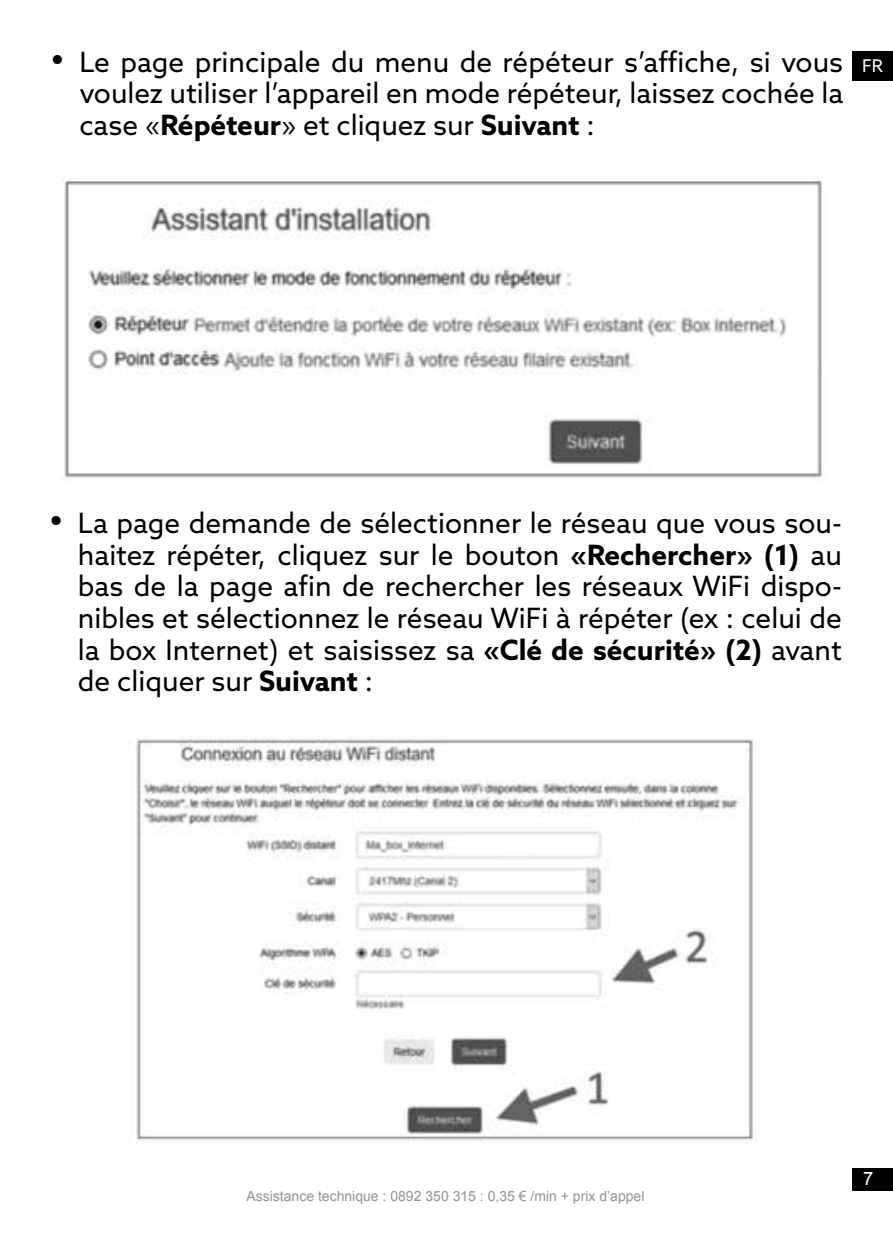
<style>
.page{position:relative;width:893px;height:1241px;background:#fff}
.page>*{position:absolute;margin:0;border:0;box-sizing:border-box;transform-origin:0 0}
.t1{font:28px/31.5px "Azo Sans";color:#000}
.t2{font:18.55px "Arial";color:#fff}
.t3{font:14px "Arial";color:#939393}
.s1{font-size:42px}
.s2{font-size:17.5px;color:#fff}
.s3{font-weight:700}
</style>
<div class="page">
<div style="left:852px;top:1167px;width:41px;height:23px;background:#000"></div>
<div style="left:852px;top:51px;width:41px;height:29px;background:#000"></div>
<img style="left:62px;top:178px;width:760px;height:302px">
<img style="left:136px;top:739px;width:621px;height:403px">
<p class="t1" style="left:79px;top:46px;width:805px;text-indent:-30px"><span class="s1">•</span> Le page principale du menu de répéteur s’affiche, si vous <span class="s2">FR </span>voulez utiliser l’appareil en mode répéteur, laissez cochée la case «<span class="s3">Répéteur</span>» et cliquez sur <span class="s3">Suivant</span> :</p>
<p class="t1" style="left:78px;top:507px;width:765px;text-align:justify;text-indent:-30px"><span class="s1">•</span> La page demande de sélectionner le réseau que vous sou&shy;haitez répéter, cliquez sur le bouton <span class="s3">«Rechercher» (1)</span> au bas de la page afin de rechercher les réseaux WiFi dispo&shy;nibles et sélectionnez le réseau WiFi à répéter (ex : celui de la box Internet) et saisissez sa <span class="s3">«Clé de sécurité» (2)</span> avant de cliquer sur <span class="s3">Suivant</span> :</p>
<p class="t3" style="left:246px;top:1186px;width:400px">Assistance technique : 0892 350 315 : 0,35 € /min + prix d’appel</p>
<p class="t2" style="left:863px;top:1166px;width:12px">7</p>
</div>
